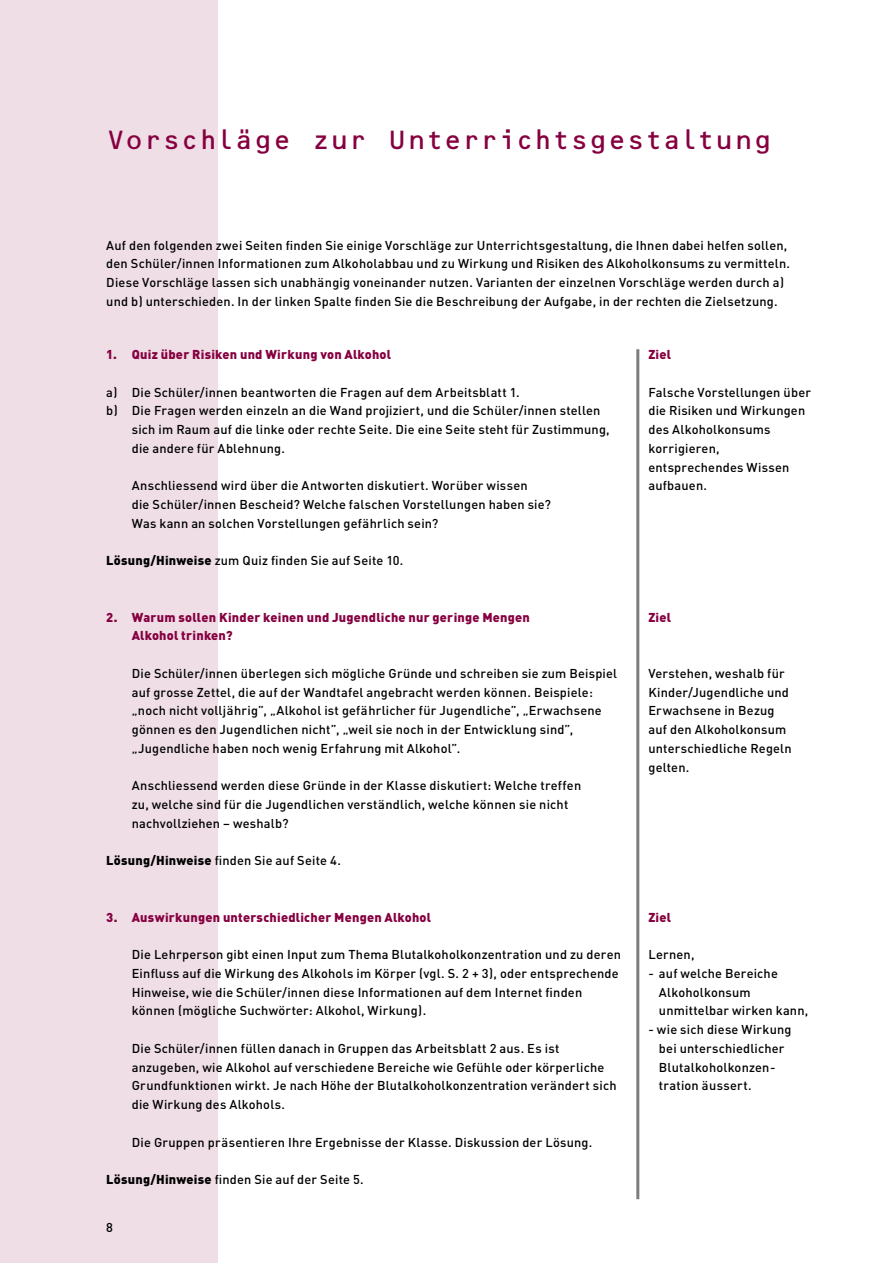
<style>
.page{position:relative;width:893px;height:1263px;background:#fff}
.page>*{position:absolute;margin:0;border:0;box-sizing:border-box;transform-origin:0 0}
.t1{font:27px "OCRB";letter-spacing:-.04em;color:#860040}
.t2{font:500 12.75px/18.8px "DIN";letter-spacing:.015em;color:#000}
.t3{font:900 12.75px/18.8px "DIN";letter-spacing:.015em;color:#860040}
.s1{font-weight:900}
</style>
<div class="page">
<div style="left:0;top:0;width:218px;height:1263px;background:#efdee6"></div>
<hr style="left:636px;top:349px;width:3px;height:850px;background:#7c7c7c">
<h1 class="t1" style="left:106px;top:126px;width:668px">Vorschlage zur Unterrichtsgestaltung</h1>
<h1 class="t1" style="left:235px;top:126px;width:21px">¨</h1>
<p class="t2" style="left:106px;top:235px;width:685px">Auf den folgenden zwei Seiten finden Sie einige Vorschläge zur Unterrichtsgestaltung, die Ihnen dabei helfen sollen, den Schüler/innen Informationen zum Alkoholabbau und zu Wirkung und Risiken des Alkoholkonsums zu vermitteln.<br>Diese Vorschläge lassen sich unabhängig voneinander nutzen. Varianten der einzelnen Vorschläge werden durch a) und b) unterschieden. In der linken Spalte finden Sie die Beschreibung der Aufgabe, in der rechten die Zielsetzung.</p>
<p class="t3" style="left:106px;top:344px;width:286px">1. Quiz über Risiken und Wirkung von Alkohol</p>
<p class="t2" style="left:106px;top:382px;width:415px">a) Die Schüler/innen beantworten die Fragen auf dem Arbeitsblatt 1.</p>
<p class="t2" style="left:106px;top:401px;width:496px">b) Die Fragen werden einzeln an die Wand projiziert, und die Schüler/innen stellen</p>
<p class="t2" style="left:132px;top:420px;width:479px">sich im Raum auf die linke oder rechte Seite. Die eine Seite steht für Zustimmung,</p>
<p class="t2" style="left:132px;top:438px;width:155px">die andere für Ablehnung.</p>
<p class="t2" style="left:132px;top:476px;width:421px">Anschliessend wird über die Antworten diskutiert. Worüber wissen<br>die Schüler/innen Bescheid? Welche falschen Vorstellungen haben sie?<br>Was kann an solchen Vorstellungen gefährlich sein?</p>
<p class="t2" style="left:106px;top:551px;width:299px"><span class="s1">Lösung/Hinweise</span> zum Quiz finden Sie auf Seite 10.</p>
<p class="t3" style="left:132px;top:607px;width:400px;text-indent:-26px">2. Warum sollen Kinder keinen und Jugendliche nur geringe Mengen<br>Alkohol trinken?</p>
<p class="t2" style="left:132px;top:663px;width:487px">Die Schüler/innen überlegen sich mögliche Gründe und schreiben sie zum Beispiel auf grosse Zettel, die auf der Wandtafel angebracht werden können. Beispiele: „noch nicht volljährig”, „Alkohol ist gefährlicher für Jugendliche”, „Erwachsene gönnen es den Jugendlichen nicht”, „weil sie noch in der Entwicklung sind”, „Jugendliche haben noch wenig Erfahrung mit Alkohol”.</p>
<p class="t2" style="left:132px;top:776px;width:451px">Anschliessend werden diese Gründe in der Klasse diskutiert: Welche treffen zu, welche sind für die Jugendlichen verständlich, welche können sie nicht nachvollziehen – weshalb?</p>
<p class="t2" style="left:106px;top:851px;width:236px"><span class="s1">Lösung/Hinweise</span> finden Sie auf Seite 4.</p>
<p class="t3" style="left:106px;top:907px;width:326px">3. Auswirkungen unterschiedlicher Mengen Alkohol</p>
<p class="t2" style="left:132px;top:945px;width:491px">Die Lehrperson gibt einen Input zum Thema Blutalkoholkonzentration und zu deren Einfluss auf die Wirkung des Alkohols im Körper (vgl. S. 2 + 3), oder entsprechende Hinweise, wie die Schüler/innen diese Informationen auf dem Internet finden können (mögliche Suchwörter: Alkohol, Wirkung).</p>
<p class="t2" style="left:132px;top:1038px;width:486px">Die Schüler/innen füllen danach in Gruppen das Arbeitsblatt 2 aus. Es ist anzugeben, wie Alkohol auf verschiedene Bereiche wie Gefühle oder körperliche Grundfunktionen wirkt. Je nach Höhe der Blutalkoholkonzentration verändert sich die Wirkung des Alkohols.</p>
<p class="t2" style="left:132px;top:1132px;width:462px">Die Gruppen präsentieren Ihre Ergebnisse der Klasse. Diskussion der Lösung.</p>
<p class="t2" style="left:106px;top:1170px;width:259px"><span class="s1">Lösung/Hinweise</span> finden Sie auf der Seite 5.</p>
<p class="t2" style="left:106px;top:1218px;width:8px">8</p>
<p class="t3" style="left:648px;top:344px;width:24px">Ziel</p>
<p class="t2" style="left:648px;top:382px;width:164px">Falsche Vorstellungen über die Risiken und Wirkungen des Alkoholkonsums korrigieren, entsprechendes Wissen aufbauen.</p>
<p class="t3" style="left:648px;top:607px;width:24px">Ziel</p>
<p class="t2" style="left:648px;top:663px;width:145px">Verstehen, weshalb für<br>Kinder/Jugendliche und<br>Erwachsene in Bezug auf den Alkoholkonsum unterschiedliche Regeln gelten.</p>
<p class="t3" style="left:648px;top:907px;width:24px">Ziel</p>
<p class="t2" style="left:648px;top:945px;width:48px">Lernen,</p>
<p class="t2" style="left:659px;top:963px;width:151px;text-indent:-10px">- auf welche Bereiche<br>Alkoholkonsum unmittelbar wirken kann,</p>
<p class="t2" style="left:659px;top:1020px;width:134px;text-indent:-10px">- wie sich diese Wirkung bei unterschiedlicher<br>Blutalkoholkonzen&shy;tration äussert.</p>
</div>
